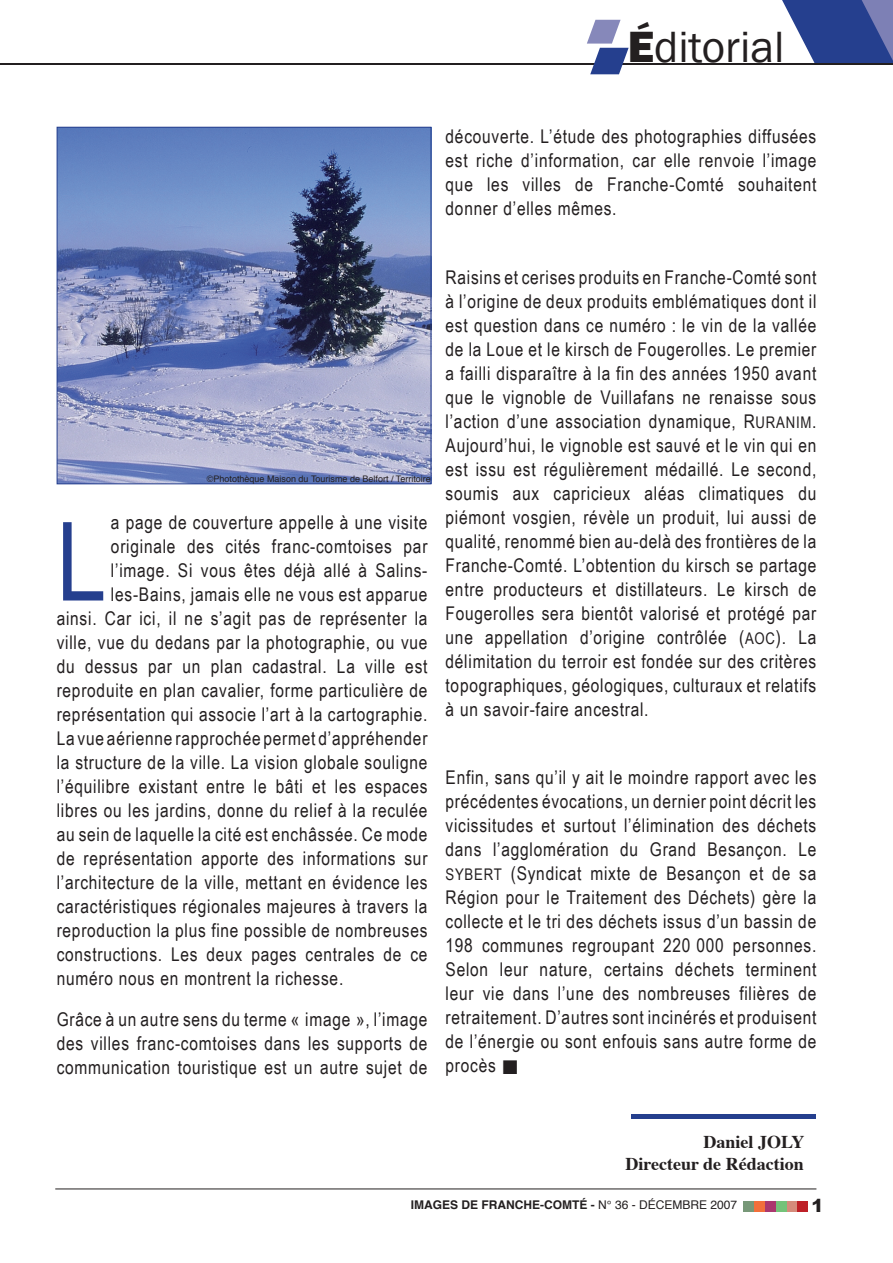
<style>
.page{position:relative;width:893px;height:1263px;background:#fff}
.page>*{position:absolute;margin:0;border:0;box-sizing:border-box;transform-origin:0 0}
.t1{font:109.5px "Arial Narrow";color:#253f8e}
.t2{font:45px "Franklin Gothic";color:#231f20}
.t3{font:18.9px/24px "Arial Narrow";letter-spacing:.04em;color:#231f20;text-align:justify}
.t4{font:700 18px/21.6px "Times";color:#231f20;text-align:right}
.t5{font:900 18px "Arial";color:#231f20}
.t6{font:700 12px "Helvetica";color:#231f20}
.t7{font:9px "Helvetica";color:#231f20}
.s1{font-weight:800}
.s2{font-family:"Arial Narrow SC850";font-size:16.05px}
.s3{font-weight:400}
</style>
<div class="page">
<hr style="left:55px;top:1188px;width:761px;height:1px;background:#231f20">
<hr style="left:631px;top:1114px;width:185px;height:4px;background:#253f8e">
<div style="left:743px;top:1201px;width:11px;height:11px;background:#779878"></div>
<div style="left:754px;top:1201px;width:11px;height:11px;background:#f26f3b"></div>
<div style="left:765px;top:1201px;width:11px;height:11px;background:#ab386e"></div>
<div style="left:776px;top:1201px;width:11px;height:11px;background:#74c379"></div>
<div style="left:787px;top:1201px;width:10px;height:11px;background:#d58b7b"></div>
<div style="left:797px;top:1201px;width:11px;height:11px;background:#be2027"></div>
<img style="left:59px;top:129px;width:370px;height:353px">
<div style="left:57px;top:127px;width:374px;height:357px;border:1px solid #253f8e"></div>
<svg style="left:770px;top:0;width:123px;height:64px"></svg>
<hr style="left:0;top:64px;width:893px;height:1px;background:#231f20">
<svg style="left:587px;top:20px;width:42px;height:54px"></svg>
<h2 class="t2" style="left:628px;top:19px;width:158px"><span class="s1">É</span>ditorial</h2>
<p class="t3" style="left:446px;top:124px;width:372px">découverte. L’étude des photographies diffusées est riche d’information, car elle renvoie l’image que les villes de Franche-Comté souhaitent donner d’elles mêmes.</p>
<p class="t7" style="left:207px;top:471px;width:225px">©Photothèque Maison du Tourisme de Belfort / Territoire</p>
<h1 class="t1" style="left:57px;top:499px;width:51px">L</h1>
<p class="t3" style="left:111px;top:510px;width:318px">a page de couverture appelle à une visite</p>
<p class="t3" style="left:111px;top:534px;width:318px">originale des cités franc-comtoises par</p>
<p class="t3" style="left:111px;top:558px;width:318px">l’image. Si vous êtes déjà allé à Salins-</p>
<p class="t3" style="left:111px;top:582px;width:318px">les-Bains, jamais elle ne vous est apparue</p>
<p class="t3" style="left:57px;top:606px;width:372px">ainsi. Car ici, il ne s’agit pas de représenter la</p>
<p class="t3" style="left:57px;top:630px;width:372px">ville, vue du dedans par la photographie, ou vue</p>
<p class="t3" style="left:57px;top:654px;width:372px">du dessus par un plan cadastral. La ville est</p>
<p class="t3" style="left:57px;top:678px;width:372px">reproduite en plan cavalier, forme particulière de</p>
<p class="t3" style="left:57px;top:702px;width:372px">représentation qui associe l’art à la cartographie.</p>
<p class="t3" style="left:57px;top:726px;width:372px">La vue aérienne rapprochée permet d’appréhender</p>
<p class="t3" style="left:57px;top:750px;width:372px">la structure de la ville. La vision globale souligne</p>
<p class="t3" style="left:57px;top:774px;width:372px">l’équilibre existant entre le bâti et les espaces</p>
<p class="t3" style="left:57px;top:798px;width:372px">libres ou les jardins, donne du relief à la reculée</p>
<p class="t3" style="left:57px;top:822px;width:372px">au sein de laquelle la cité est enchâssée. Ce mode</p>
<p class="t3" style="left:57px;top:846px;width:372px">de représentation apporte des informations sur</p>
<p class="t3" style="left:57px;top:870px;width:372px">l’architecture de la ville, mettant en évidence les</p>
<p class="t3" style="left:57px;top:894px;width:372px">caractéristiques régionales majeures à travers la</p>
<p class="t3" style="left:57px;top:918px;width:372px">reproduction la plus fine possible de nombreuses</p>
<p class="t3" style="left:57px;top:942px;width:372px">constructions. Les deux pages centrales de ce</p>
<p class="t3" style="left:57px;top:966px;width:288px">numéro nous en montrent la richesse.</p>
<p class="t3" style="left:57px;top:1007px;width:372px">Grâce à un autre sens du terme « image », l’image des villes franc-comtoises dans les supports de communication touristique est un autre sujet de</p>
<p class="t3" style="left:446px;top:265px;width:372px">Raisins et cerises produits en Franche-Comté sont à l’origine de deux produits emblématiques dont il est question dans ce numéro : le vin de la vallée de la Loue et le kirsch de Fougerolles. Le premier a failli disparaître à la fin des années 1950 avant que le vignoble de Vuillafans ne renaisse sous l’action d’une association dynamique, R<span class="s2">URANIM</span>.<br>Aujourd’hui, le vignoble est sauvé et le vin qui en est issu est régulièrement médaillé. Le second, soumis aux capricieux aléas climatiques du piémont vosgien, révèle un produit, lui aussi de qualité, renommé bien au-delà des frontières de la Franche-Comté. L’obtention du kirsch se partage entre producteurs et distillateurs. Le kirsch de Fougerolles sera bientôt valorisé et protégé par une appellation d’origine contrôlée (<span class="s2">AOC</span>). La délimitation du terroir est fondée sur des critères topographiques, géologiques, culturaux et relatifs à un savoir-faire ancestral.</p>
<p class="t3" style="left:446px;top:765px;width:372px">Enfin, sans qu’il y ait le moindre rapport avec les précédentes évocations, un dernier point décrit les vicissitudes et surtout l’élimination des déchets dans l’agglomération du Grand Besançon. Le <span class="s2">SYBERT</span> (Syndicat mixte de Besançon et de sa Région pour le Traitement des Déchets) gère la collecte et le tri des déchets issus d’un bassin de 198 communes regroupant 220 000 personnes.<br>Selon leur nature, certains déchets terminent leur vie dans l’une des nombreuses filières de retraitement. D’autres sont incinérés et produisent de l’énergie ou sont enfouis sans autre forme de procès</p>
<p class="t4" style="left:625px;top:1129px;width:180px">Daniel JOLY<br>Directeur de Rédaction</p>
<p class="t6" style="left:411px;top:1194px;width:328px">IMAGES DE FRANCHE-COMTÉ - <span class="s3">N° 36 - DÉCEMBRE 2007</span></p>
<p class="t5" style="left:811px;top:1195px;width:14px">1</p>
</div>
